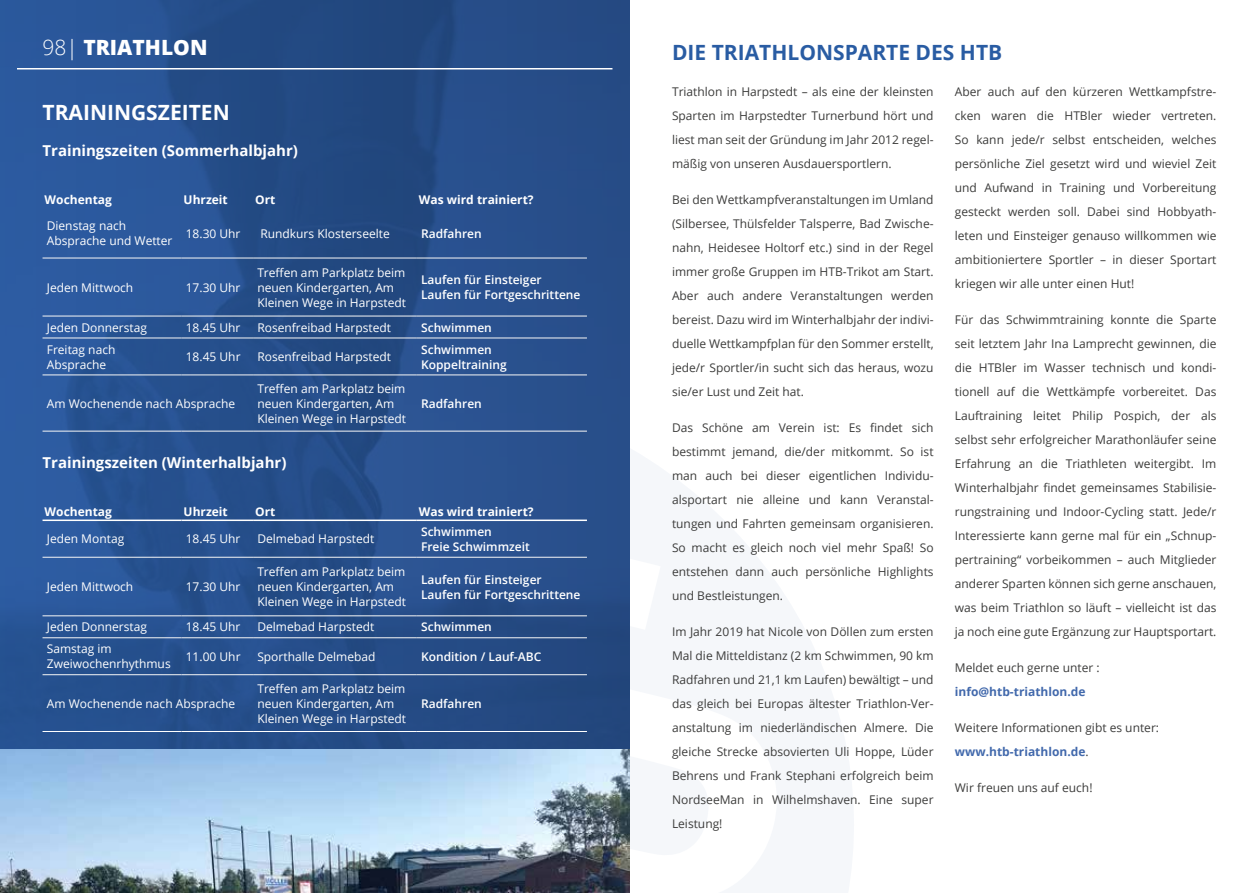
<style>
.page{position:relative;width:1259px;height:893px;background:#fff}
.page>*{position:absolute;margin:0;border:0;box-sizing:border-box;transform-origin:0 0}
.t1{font:700 21px "Open Sans";color:#295ca3}
.t2{font:700 21px "Open Sans";color:#fff}
.t3{font:800 21px "Open Sans";color:#fff}
.t4{font:700 15px "Open Sans";color:#fff}
.t5{font:12px/24px "Open Sans";color:#3c3c3b;text-align:justify}
.t6{font:12px/15px "Open Sans";color:#fff}
.t7{font:600 12px/15px "Open Sans";color:#fff}
.t8{font:700 12px "Open Sans";color:#fff}
.t9{font:700 12px "Open Sans";color:#4269ac}
.s1{font-weight:300}
.s2{font-weight:700;color:#4269ac}
</style>
<div class="page">
<svg style="left:629px;top:470px;width:1px;height:423px"></svg>
<img style="left:0;top:0;width:629px;height:749px">
<hr style="left:253px;top:258px;width:164px;height:1px;background:#f6f6f6">
<hr style="left:417px;top:258px;width:170px;height:1px;background:#f6f6f6">
<hr style="left:43px;top:316px;width:138px;height:1px;background:#f6f6f6">
<hr style="left:253px;top:316px;width:164px;height:1px;background:#f6f6f6">
<hr style="left:417px;top:316px;width:170px;height:1px;background:#f6f6f6">
<hr style="left:43px;top:338px;width:138px;height:1px;background:#f6f6f6">
<hr style="left:181px;top:338px;width:72px;height:1px;background:#f6f6f6">
<hr style="left:253px;top:338px;width:164px;height:1px;background:#f6f6f6">
<hr style="left:417px;top:338px;width:170px;height:1px;background:#f6f6f6">
<hr style="left:253px;top:375px;width:164px;height:1px;background:#f6f6f6">
<hr style="left:417px;top:375px;width:170px;height:1px;background:#f6f6f6">
<hr style="left:181px;top:316px;width:72px;height:1px;background:#f6f6f6">
<hr style="left:253px;top:431px;width:164px;height:1px;background:#f6f6f6">
<hr style="left:43px;top:258px;width:138px;height:1px;background:#f6f6f6">
<hr style="left:181px;top:258px;width:72px;height:1px;background:#f6f6f6">
<hr style="left:43px;top:375px;width:138px;height:1px;background:#f6f6f6">
<hr style="left:181px;top:375px;width:72px;height:1px;background:#f6f6f6">
<hr style="left:43px;top:431px;width:138px;height:1px;background:#f6f6f6">
<hr style="left:181px;top:431px;width:72px;height:1px;background:#f6f6f6">
<hr style="left:417px;top:431px;width:170px;height:1px;background:#f6f6f6">
<hr style="left:43px;top:557px;width:138px;height:1px;background:#f6f6f6">
<hr style="left:253px;top:557px;width:164px;height:1px;background:#f6f6f6">
<hr style="left:417px;top:557px;width:170px;height:1px;background:#f6f6f6">
<hr style="left:43px;top:615px;width:138px;height:1px;background:#f6f6f6">
<hr style="left:253px;top:615px;width:164px;height:1px;background:#f6f6f6">
<hr style="left:417px;top:615px;width:170px;height:1px;background:#f6f6f6">
<hr style="left:43px;top:637px;width:138px;height:1px;background:#f6f6f6">
<hr style="left:253px;top:637px;width:164px;height:1px;background:#f6f6f6">
<hr style="left:417px;top:637px;width:170px;height:1px;background:#f6f6f6">
<hr style="left:253px;top:674px;width:164px;height:1px;background:#f6f6f6">
<hr style="left:417px;top:674px;width:170px;height:1px;background:#f6f6f6">
<hr style="left:181px;top:557px;width:72px;height:1px;background:#f6f6f6">
<hr style="left:181px;top:615px;width:72px;height:1px;background:#f6f6f6">
<hr style="left:181px;top:637px;width:72px;height:1px;background:#f6f6f6">
<hr style="left:43px;top:674px;width:138px;height:1px;background:#f6f6f6">
<hr style="left:181px;top:674px;width:72px;height:1px;background:#f6f6f6">
<hr style="left:43px;top:731px;width:138px;height:1px;background:#fff">
<hr style="left:181px;top:731px;width:72px;height:1px;background:#fff">
<hr style="left:253px;top:731px;width:164px;height:1px;background:#fff">
<hr style="left:417px;top:731px;width:170px;height:1px;background:#fff">
<hr style="left:43px;top:520px;width:138px;height:1px;background:#fff">
<hr style="left:181px;top:520px;width:72px;height:1px;background:#fff">
<hr style="left:253px;top:520px;width:164px;height:1px;background:#fff">
<hr style="left:417px;top:520px;width:170px;height:1px;background:#fff">
<hr style="left:17px;top:68px;width:595px;height:1px;background:#fff">
<img style="left:0;top:749px;width:629px;height:144px">
<h1 class="t3" style="left:43px;top:32px;width:166px"><span class="s1">98|</span> TRIATHLON</h1>
<h1 class="t2" style="left:43px;top:98px;width:189px">TRAININGSZEITEN</h1>
<p class="t4" style="left:43px;top:140px;width:257px">Trainingszeiten (Sommerhalbjahr)</p>
<p class="t8" style="left:45px;top:191px;width:69px">Wochentag</p>
<p class="t8" style="left:184px;top:191px;width:46px">Uhrzeit</p>
<p class="t8" style="left:255px;top:191px;width:22px">Ort</p>
<p class="t8" style="left:419px;top:191px;width:116px">Was wird trainiert?</p>
<p class="t6" style="left:47px;top:218px;width:127px">Dienstag nach<br>Absprache und Wetter</p>
<p class="t6" style="left:186px;top:226px;width:56px">18.30 Uhr</p>
<p class="t6" style="left:260px;top:226px;width:131px">Rundkurs Klosterseelte</p>
<p class="t7" style="left:421px;top:226px;width:62px">Radfahren</p>
<p class="t6" style="left:47px;top:279px;width:88px">Jeden Mittwoch</p>
<p class="t6" style="left:186px;top:279px;width:56px">17.30 Uhr</p>
<p class="t6" style="left:257px;top:264px;width:150px">Treffen am Parkplatz beim neuen Kindergarten, Am<br>Kleinen Wege in Harpstedt</p>
<p class="t7" style="left:421px;top:272px;width:161px">Laufen für Einsteiger<br>Laufen für Fortgeschrittene</p>
<p class="t6" style="left:47px;top:319px;width:102px">Jeden Donnerstag</p>
<p class="t6" style="left:186px;top:319px;width:56px">18.45 Uhr</p>
<p class="t6" style="left:257px;top:319px;width:135px">Rosenfreibad Harpstedt</p>
<p class="t7" style="left:421px;top:319px;width:72px">Schwimmen</p>
<p class="t6" style="left:47px;top:341px;width:70px">Freitag nach<br>Absprache</p>
<p class="t6" style="left:186px;top:349px;width:56px">18.45 Uhr</p>
<p class="t6" style="left:257px;top:349px;width:135px">Rosenfreibad Harpstedt</p>
<p class="t7" style="left:421px;top:341px;width:87px">Schwimmen<br>Koppeltraining</p>
<p class="t6" style="left:47px;top:395px;width:190px">Am Wochenende nach Absprache</p>
<p class="t6" style="left:257px;top:380px;width:150px">Treffen am Parkplatz beim neuen Kindergarten, Am<br>Kleinen Wege in Harpstedt</p>
<p class="t7" style="left:421px;top:395px;width:62px">Radfahren</p>
<p class="t4" style="left:43px;top:452px;width:245px">Trainingszeiten (Winterhalbjahr)</p>
<p class="t8" style="left:45px;top:503px;width:69px">Wochentag</p>
<p class="t8" style="left:184px;top:503px;width:46px">Uhrzeit</p>
<p class="t8" style="left:255px;top:503px;width:22px">Ort</p>
<p class="t8" style="left:419px;top:503px;width:116px">Was wird trainiert?</p>
<p class="t6" style="left:47px;top:531px;width:79px">Jeden Montag</p>
<p class="t6" style="left:186px;top:531px;width:56px">18.45 Uhr</p>
<p class="t6" style="left:257px;top:531px;width:118px">Delmebad Harpstedt</p>
<p class="t7" style="left:421px;top:524px;width:110px">Schwimmen<br>Freie Schwimmzeit</p>
<p class="t6" style="left:47px;top:579px;width:88px">Jeden Mittwoch</p>
<p class="t6" style="left:186px;top:579px;width:56px">17.30 Uhr</p>
<p class="t6" style="left:257px;top:564px;width:150px">Treffen am Parkplatz beim neuen Kindergarten, Am<br>Kleinen Wege in Harpstedt</p>
<p class="t7" style="left:421px;top:571px;width:161px">Laufen für Einsteiger<br>Laufen für Fortgeschrittene</p>
<p class="t6" style="left:47px;top:619px;width:102px">Jeden Donnerstag</p>
<p class="t6" style="left:186px;top:619px;width:56px">18.45 Uhr</p>
<p class="t6" style="left:257px;top:619px;width:118px">Delmebad Harpstedt</p>
<p class="t7" style="left:421px;top:619px;width:72px">Schwimmen</p>
<p class="t6" style="left:47px;top:641px;width:125px">Samstag im<br>Zweiwochenrhythmus</p>
<p class="t6" style="left:186px;top:649px;width:56px">11.00 Uhr</p>
<p class="t6" style="left:257px;top:649px;width:120px">Sporthalle Delmebad</p>
<p class="t7" style="left:421px;top:649px;width:122px">Kondition / Lauf-ABC</p>
<p class="t6" style="left:47px;top:695px;width:190px">Am Wochenende nach Absprache</p>
<p class="t6" style="left:257px;top:680px;width:150px">Treffen am Parkplatz beim neuen Kindergarten, Am<br>Kleinen Wege in Harpstedt</p>
<p class="t7" style="left:421px;top:696px;width:62px">Radfahren</p>
<h1 class="t1" style="left:672px;top:38px;width:332px">DIE TRIATHLONSPARTE DES HTB</h1>
<p class="t5" style="left:672px;top:79px;width:263px">Triathlon in Harpstedt – als eine der kleinsten Sparten im Harpstedter Turnerbund hört und liest man seit der Gründung im Jahr 2012 regel&shy;mäßig von unseren Ausdauersportlern.</p>
<p class="t5" style="left:672px;top:187px;width:263px">Bei den Wettkampfveranstaltungen im Umland (Silbersee, Thülsfelder Talsperre, Bad Zwische&shy;nahn, Heidesee Holtorf etc.) sind in der Regel immer große Gruppen im HTB-Trikot am Start.<br>Aber auch andere Veranstaltungen werden bereist. Dazu wird im Winterhalbjahr der indivi&shy;duelle Wettkampfplan für den Sommer erstellt, jede/r Sportler/in sucht sich das heraus, wozu sie/er Lust und Zeit hat.</p>
<p class="t5" style="left:672px;top:415px;width:263px">Das Schöne am Verein ist: Es findet sich bestimmt jemand, die/der mitkommt. So ist man auch bei dieser eigentlichen Individu&shy;alsportart nie alleine und kann Veranstal&shy;tungen und Fahrten gemeinsam organisieren.<br>So macht es gleich noch viel mehr Spaß! So entstehen dann auch persönliche Highlights und Bestleistungen.</p>
<p class="t5" style="left:672px;top:619px;width:263px">Im Jahr 2019 hat Nicole von Döllen zum ersten Mal die Mitteldistanz (2 km Schwimmen, 90 km Radfahren und 21,1 km Laufen) bewältigt – und das gleich bei Europas ältester Triathlon-Ver&shy;anstaltung im niederländischen Almere. Die gleiche Strecke absovierten Uli Hoppe, Lüder Behrens und Frank Stephani erfolgreich beim NordseeMan in Wilhelmshaven. Eine super Leistung!</p>
<p class="t5" style="left:955px;top:79px;width:263px">Aber auch auf den kürzeren Wettkampfstre&shy;cken waren die HTBler wieder vertreten.<br>So kann jede/r selbst entscheiden, welches persönliche Ziel gesetzt wird und wieviel Zeit und Aufwand in Training und Vorbereitung gesteckt werden soll. Dabei sind Hobbyath&shy;leten und Einsteiger genauso willkommen wie ambitioniertere Sportler – in dieser Sportart kriegen wir alle unter einen Hut!</p>
<p class="t5" style="left:955px;top:307px;width:263px">Für das Schwimmtraining konnte die Sparte seit letztem Jahr Ina Lamprecht gewinnen, die die HTBler im Wasser technisch und kondi&shy;tionell auf die Wettkämpfe vorbereitet. Das Lauftraining leitet Philip Pospich, der als selbst sehr erfolgreicher Marathonläufer seine Erfahrung an die Triathleten weitergibt. Im Winterhalbjahr findet gemeinsames Stabilisie&shy;rungstraining und Indoor-Cycling statt. Jede/r Interessierte kann gerne mal für ein „Schnup&shy;pertraining“ vorbeikommen – auch Mitglieder anderer Sparten können sich gerne anschauen, was beim Triathlon so läuft – vielleicht ist das ja noch eine gute Ergänzung zur Hauptsportart.</p>
<p class="t5" style="left:955px;top:655px;width:146px">Meldet euch gerne unter :</p>
<p class="t9" style="left:955px;top:683px;width:132px">info@htb-triathlon.de</p>
<p class="t5" style="left:955px;top:715px;width:206px">Weitere Informationen gibt es unter: <span class="s2">www.htb-triathlon.de</span>.</p>
<p class="t5" style="left:955px;top:775px;width:139px">Wir freuen uns auf euch!</p>
</div>
